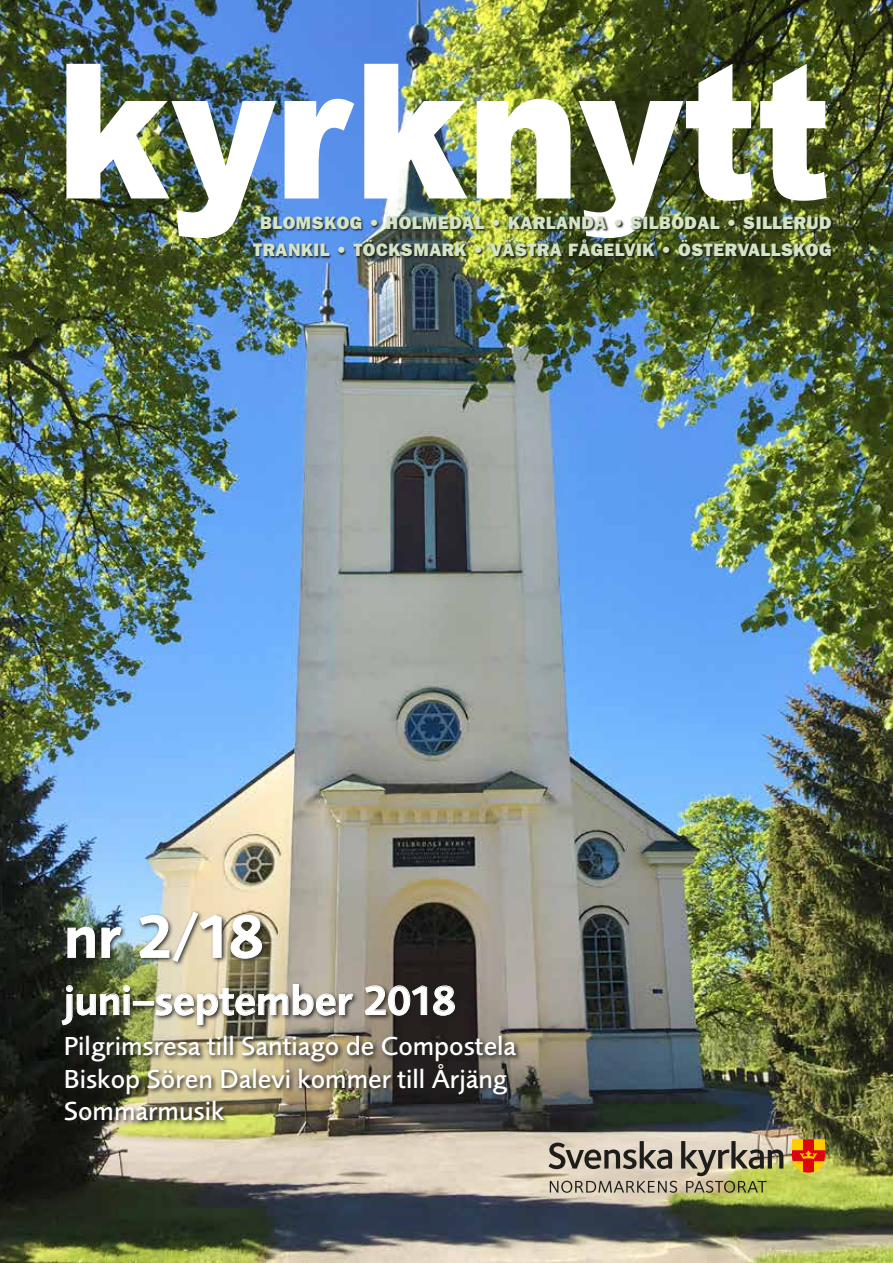
<style>
.page{position:relative;width:893px;height:1263px;background:#fff}
.page>*{position:absolute;margin:0;border:0;box-sizing:border-box;transform-origin:0 0}
.t1{font:61.5px "Foundry Sans Demi";color:#fff}
.t2{font:42px "Foundry Sans Demi";letter-spacing:-.005em;color:#fff}
.t3{font:500 27px/32.4px "Foundry Sans";color:#fff}
.t4{font:800 18px/27px "Franklin Gothic";letter-spacing:.03em;color:#d4e5c6;text-align:center}
</style>
<div class="page">
<img style="left:0;top:0;width:893px;height:1263px">
<img style="left:66px;top:64px;width:761px;height:174px">
<img style="left:60px;top:910px;width:462px;height:217px">
<svg style="left:67px;top:926px;width:28px;height:32px"></svg>
<svg style="left:101px;top:927px;width:21px;height:31px"></svg>
<img style="left:139px;top:911px;width:83px;height:51px">
<svg style="left:230px;top:915px;width:32px;height:44px"></svg>
<svg style="left:61px;top:985px;width:69px;height:40px;background:#4e523f"></svg>
<div style="left:133px;top:1001px;width:21px;height:4px;border:1px solid #fff"></div>
<svg style="left:155px;top:984px;width:198px;height:41px;background:#989383"></svg>
<svg style="left:365px;top:985px;width:62px;height:31px;background:#645f5a"></svg>
<svg style="left:433px;top:985px;width:22px;height:31px"></svg>
<img style="left:253px;top:216px;width:581px;height:44px">
<svg style="left:792px;top:1139px;width:33px;height:33px"></svg>
<svg style="left:549px;top:1141px;width:234px;height:52px;background:#aca58b"></svg>
<p class="t4" style="left:253px;top:210px;width:579px">BLOMSKOG • HOLMEDAL • KARLANDA • SILBODAL • SILLERUD<br>TRANKIL • TÖCKSMARK • VÄSTRA FÅGELVIK • ÖSTERVALLSKOG</p>
<h1 class="t1" style="left:64px;top:902px;width:202px">nr 2/18</h1>
<h2 class="t2" style="left:64px;top:976px;width:394px">juni–september 2018</h2>
<h3 class="t3" style="left:64px;top:1030px;width:454px">Pilgrimsresa till Santiago de Compostela<br>Biskop Sören Dalevi kommer till Årjäng<br>Sommarmusik</h3>
</div>
